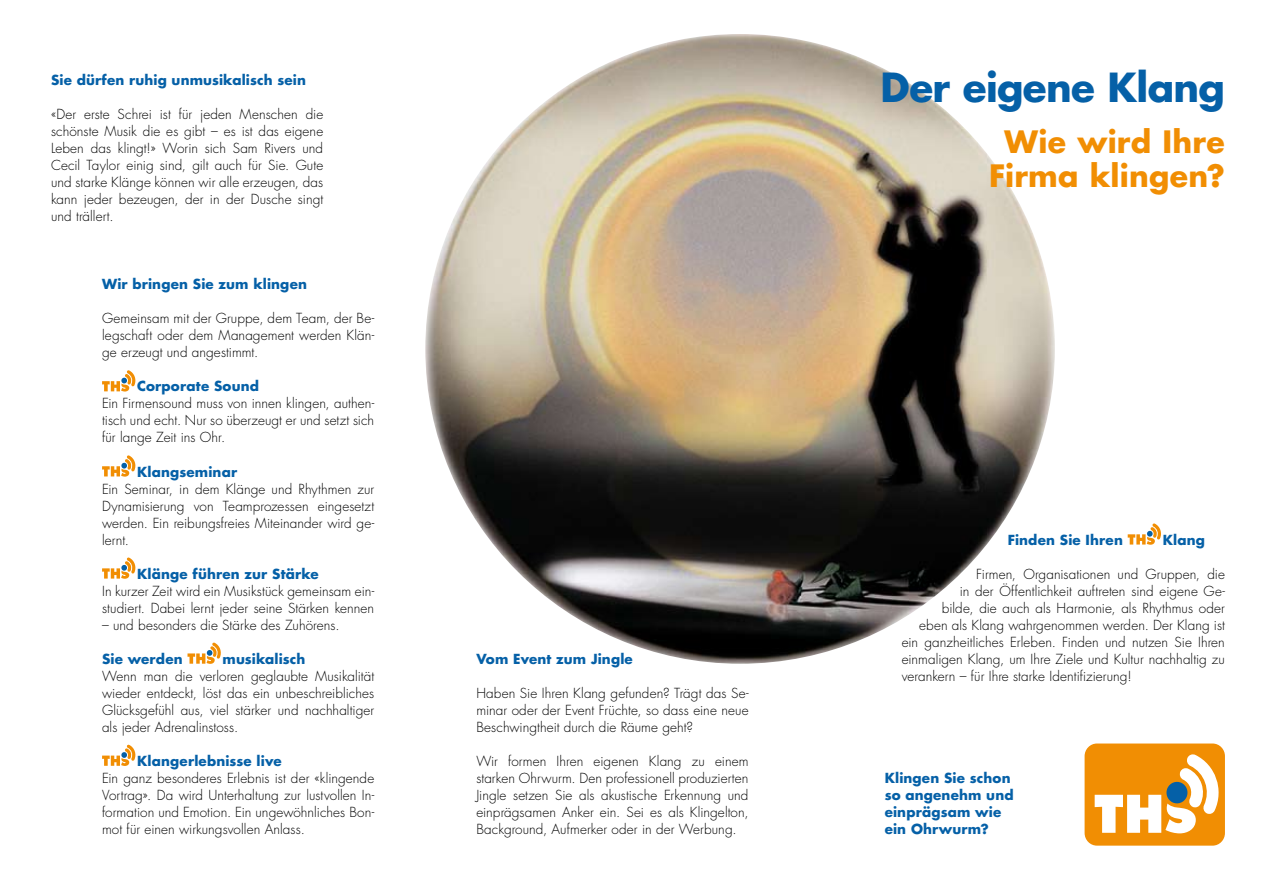
<style>
.page{position:relative;width:1276px;height:885px;background:#fff}
.page>*{position:absolute;margin:0;border:0;box-sizing:border-box;transform-origin:0 0}
.t1{font:700 39px "Futura Std";letter-spacing:-.015em;color:#0560a7}
.t2{font:700 30px/34px "Futura Std";letter-spacing:.01em;color:#f18e03;text-align:center}
.t3{font:300 13.5px/17px "Futura Std";letter-spacing:.005em;color:#000;text-align:justify}
.t4{font:700 13.5px/17px "Futura Std";letter-spacing:.01em;color:#0560a7}
</style>
<div class="page">
<img style="left:425px;top:34px;width:629px;height:629px;border-radius:50%">
<div style="left:1084px;top:743px;width:141px;height:102px;background:#f18e03;border-radius:12px"></div>
<svg style="left:1094px;top:754px;width:125px;height:79px"></svg>
<svg style="left:1127px;top:523px;width:34px;height:21px"></svg>
<svg style="left:102px;top:370px;width:34px;height:21px"></svg>
<svg style="left:102px;top:455px;width:34px;height:21px"></svg>
<svg style="left:102px;top:557px;width:34px;height:21px"></svg>
<svg style="left:187px;top:642px;width:34px;height:21px"></svg>
<svg style="left:102px;top:744px;width:34px;height:21px"></svg>
<p class="t4" style="left:51px;top:71px;width:256px">Sie dürfen ruhig unmusikalisch sein</p>
<p class="t3" style="left:51px;top:106px;width:274px">«Der erste Schrei ist für jeden Menschen die schönste Musik die es gibt – es ist das eigene Leben das klingt!» Worin sich Sam Rivers und Cecil Taylor einig sind, gilt auch für Sie. Gute und starke Klänge können wir alle erzeugen, das kann jeder bezeugen, der in der Dusche singt und trällert.</p>
<p class="t4" style="left:102px;top:275px;width:206px">Wir bringen Sie zum klingen</p>
<p class="t3" style="left:102px;top:310px;width:274px">Gemeinsam mit der Gruppe, dem Team, der Be&shy;legschaft oder dem Management werden Klän&shy;ge erzeugt und angestimmt.</p>
<p class="t4" style="left:137px;top:377px;width:123px">Corporate Sound</p>
<p class="t3" style="left:102px;top:395px;width:274px">Ein Firmensound muss von innen klingen, authen&shy;tisch und echt. Nur so überzeugt er und setzt sich für lange Zeit ins Ohr.</p>
<p class="t4" style="left:137px;top:463px;width:101px">Klangseminar</p>
<p class="t3" style="left:102px;top:480px;width:274px">Ein Seminar, in dem Klänge und Rhythmen zur Dynamisierung von Teamprozessen eingesetzt werden. Ein reibungsfreies Miteinander wird ge&shy;lernt.</p>
<p class="t4" style="left:137px;top:565px;width:183px">Klänge führen zur Stärke</p>
<p class="t3" style="left:102px;top:582px;width:274px">In kurzer Zeit wird ein Musikstück gemeinsam ein&shy;studiert. Dabei lernt jeder seine Stärken kennen</p>
<p class="t3" style="left:102px;top:616px;width:239px">– und besonders die Stärke des Zuhörens.</p>
<p class="t4" style="left:102px;top:650px;width:82px">Sie werden</p>
<p class="t4" style="left:223px;top:650px;width:84px">musikalisch</p>
<p class="t3" style="left:102px;top:667px;width:274px">Wenn man die verloren geglaubte Musikalität wieder entdeckt, löst das ein unbeschreibliches Glücksgefühl aus, viel stärker und nachhaltiger als jeder Adrenalinstoss.</p>
<p class="t4" style="left:137px;top:752px;width:146px">Klangerlebnisse live</p>
<p class="t3" style="left:102px;top:769px;width:274px">Ein ganz besonderes Erlebnis ist der «klingende Vortrag». Da wird Unterhaltung zur lustvollen In&shy;formation und Emotion. Ein ungewöhnliches Bon&shy;mot für einen wirkungsvollen Anlass.</p>
<p class="t4" style="left:476px;top:650px;width:158px">Vom Event zum Jingle</p>
<p class="t3" style="left:476px;top:684px;width:274px">Haben Sie Ihren Klang gefunden? Trägt das Se&shy;minar oder der Event Früchte, so dass eine neue Beschwingtheit durch die Räume geht?</p>
<p class="t3" style="left:476px;top:752px;width:274px">Wir formen Ihren eigenen Klang zu einem starken Ohrwurm. Den professionell produzierten Jingle setzen Sie als akustische Erkennung und einprägsamen Anker ein. Sei es als Klingelton, Background, Aufmerker oder in der Werbung.</p>
<h1 class="t1" style="left:880px;top:61px;width:346px">Der eigene Klang</h1>
<h2 class="t2" style="left:989px;top:124px;width:237px">Wie wird Ihre<br>Firma klingen?</h2>
<p class="t4" style="left:1007px;top:531px;width:117px">Finden Sie Ihren</p>
<p class="t4" style="left:1162px;top:531px;width:44px">Klang</p>
<p class="t3" style="left:976px;top:565px;width:250px">Firmen, Organisationen und Gruppen, die</p>
<p class="t3" style="left:959px;top:582px;width:267px">in der Öffentlichkeit auftreten sind eigene Ge-</p>
<p class="t3" style="left:941px;top:599px;width:285px">bilde, die auch als Harmonie, als Rhythmus oder</p>
<p class="t3" style="left:919px;top:616px;width:307px">eben als Klang wahrgenommen werden. Der Klang ist</p>
<p class="t3" style="left:901px;top:633px;width:325px">ein ganzheitliches Erleben. Finden und nutzen Sie Ihren</p>
<p class="t3" style="left:901px;top:650px;width:325px">einmaligen Klang, um Ihre Ziele und Kultur nachhaltig zu</p>
<p class="t3" style="left:901px;top:667px;width:231px">verankern – für Ihre starke Identifizierung!</p>
<p class="t4" style="left:884px;top:769px;width:130px">Klingen Sie schon so angenehm und einprägsam wie ein Ohrwurm?</p>
</div>
